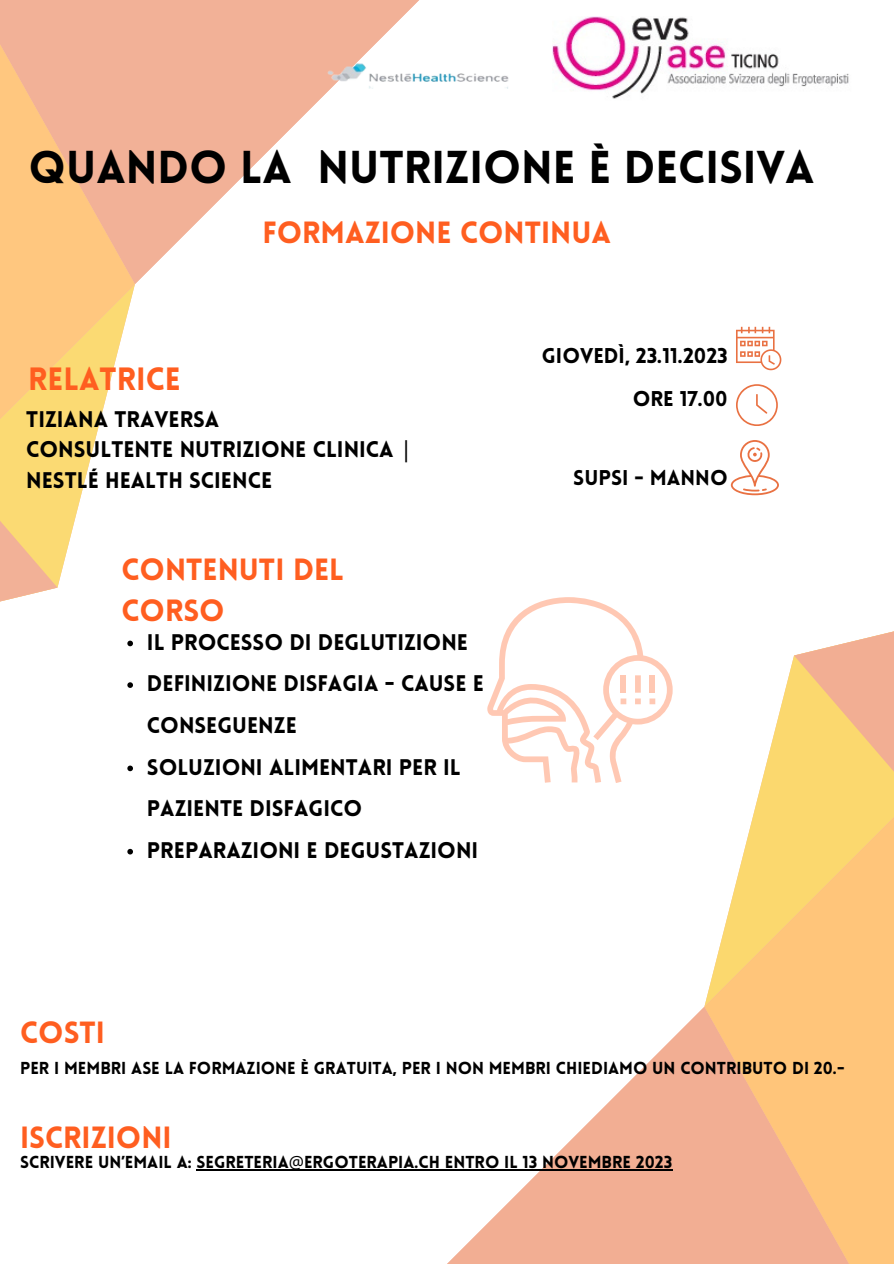
<style>
.page{position:relative;width:894px;height:1264px;background:#fff}
.page>*{position:absolute;margin:0;border:0;box-sizing:border-box;transform-origin:0 0}
.t1{font:900 45px "Lovelo";color:#000}
.t2{font:900 31.5px "Lovelo";color:#ff5e20}
.t3{font:900 30px/41.7px "Lovelo";color:#ff5e20}
.t4{font:900 22.05px/41.7px "Lovelo";color:#000}
.t5{font:900 20.85px "Lovelo";color:#000}
.t6{font:900 16.95px "Lovelo";color:#000}
.s1{font-family:"Noto Sans";font-weight:400}
</style>
<div class="page">
<svg style="left:758px;top:660px;width:35px;height:136px"></svg>
<svg style="left:793px;top:631px;width:100px;height:165px;background:#f7ca88"></svg>
<svg style="left:331px;top:1007px;width:373px;height:256px"></svg>
<svg style="left:704px;top:796px;width:189px;height:467px;background:#fbc785"></svg>
<svg style="left:0;top:466px;width:89px;height:136px"></svg>
<svg style="left:135px;top:0;width:284px;height:284px"></svg>
<svg style="left:0;top:0;width:135px;height:466px;background:#fac58a"></svg>
<svg style="left:736px;top:327px;width:45px;height:43px"></svg>
<svg style="left:736px;top:384px;width:41px;height:42px"></svg>
<svg style="left:487px;top:597px;width:185px;height:185px"></svg>
<div style="left:649px;top:675px;width:6px;height:17px;background:#ffc8b3"></div>
<svg style="left:730px;top:440px;width:48px;height:55px"></svg>
<img style="left:552px;top:16px;width:297px;height:83px">
<img style="left:248px;top:55px;width:315px;height:34px">
<svg style="left:127px;top:640px;width:6px;height:6px"></svg>
<svg style="left:127px;top:682px;width:6px;height:6px"></svg>
<svg style="left:127px;top:765px;width:6px;height:6px"></svg>
<svg style="left:127px;top:848px;width:6px;height:6px"></svg>
<hr style="left:196px;top:1169px;width:244px;height:1px;background:#000">
<hr style="left:440px;top:1169px;width:232px;height:1px;background:#000">
<p class="t1" style="left:28px;top:149px;width:787px">QUANDO LA NUTRIZIONE È DECISIVA</p>
<p class="t3" style="left:262px;top:214px;width:350px">FORMAZIONE CONTINUA</p>
<p class="t2" style="left:28px;top:366px;width:154px">RELATRICE</p>
<p class="t4" style="left:26px;top:400px;width:194px">TIZIANA TRAVERSA</p>
<p class="t4" style="left:26px;top:436px;width:387px;line-height:30.6px">CONSULTENTE NUTRIZIONE CLINICA <span class="s1">|<br></span>NESTLÉ HEALTH SCIENCE</p>
<p class="t3" style="left:121px;top:551px;width:224px">CONTENUTI DEL<br>CORSO</p>
<p class="t4" style="left:147px;top:623px;width:322px">IL PROCESSO DI DEGLUTIZIONE</p>
<p class="t4" style="left:147px;top:665px;width:338px">DEFINIZIONE DISFAGIA - CAUSE E<br>CONSEGUENZE</p>
<p class="t4" style="left:147px;top:748px;width:315px">SOLUZIONI ALIMENTARI PER IL<br>PAZIENTE DISFAGICO</p>
<p class="t4" style="left:147px;top:831px;width:333px">PREPARAZIONI E DEGUSTAZIONI</p>
<p class="t5" style="left:541px;top:347px;width:187px">GIOVEDÌ, 23.11.2023</p>
<p class="t5" style="left:632px;top:391px;width:96px">ORE 17.00</p>
<p class="t5" style="left:573px;top:469px;width:156px">SUPSI - MANNO</p>
<p class="t3" style="left:20px;top:1014px;width:86px">COSTI</p>
<p class="t6" style="left:20px;top:1060px;width:825px">PER I MEMBRI ASE LA FORMAZIONE È GRATUITA, PER I NON MEMBRI CHIEDIAMO UN CONTRIBUTO DI 20.-</p>
<p class="t3" style="left:20px;top:1119px;width:153px">ISCRIZIONI</p>
<p class="t6" style="left:20px;top:1154px;width:653px">SCRIVERE UN’EMAIL A: SEGRETERIA<span class="s1">@</span>ERGOTERAPIA.CH ENTRO IL 13 NOVEMBRE 2023</p>
</div>
